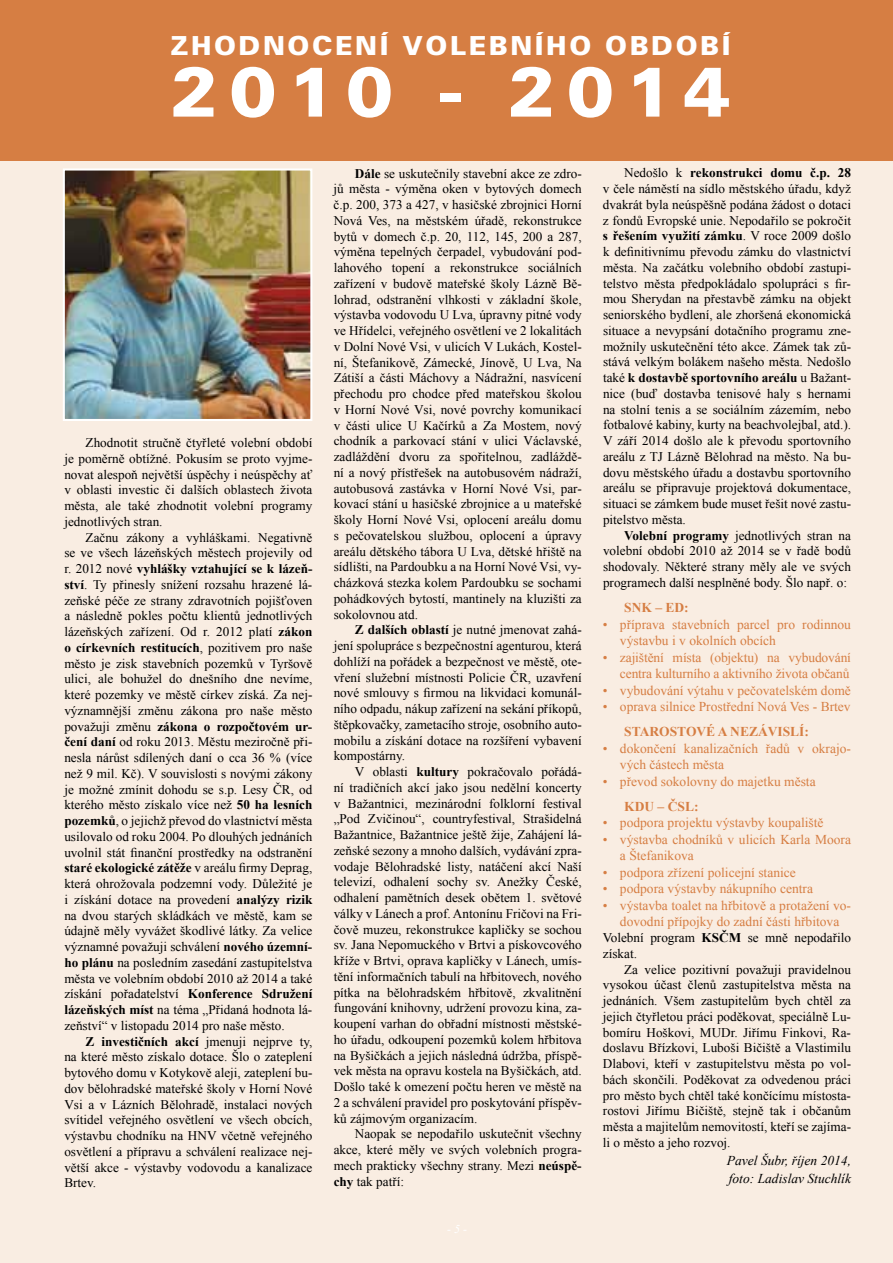
<style>
.page{position:relative;width:893px;height:1263px;background:#f9ede2}
.page>*{position:absolute;margin:0;border:0;box-sizing:border-box;transform-origin:0 0}
.t1{font:900 70.5px "Univers CE";letter-spacing:.16em;color:#fff}
.t2{font:900 26.25px "Univers CE";letter-spacing:.1em;color:#fff}
.t3{font:13.5px/16.5px "Times New Roman";color:#d67e43}
.t4{font:italic 13.5px/18px "Times New Roman";color:#000}
.t5{font:700 13.5px "Times New Roman";color:#d67e43}
.t6{font:13.2px/15.8px "Times New Roman";color:#000;text-align:justify}
.t7{font:italic 12px "Times New Roman";color:#fff}
.s1{font-weight:700}
</style>
<div class="page">
<img style="left:66px;top:171px;width:243px;height:247px">
<div style="left:63px;top:168px;width:249px;height:253px;border:2px solid #fff"></div>
<div style="left:0;top:0;width:893px;height:161px;background:#d67e43"></div>
<h2 class="t2" style="left:171px;top:31px;width:561px">ZHODNOCENÍ VOLEBNÍHO OBDOBÍ</h2>
<h1 class="t1" style="left:171px;top:52px;width:561px">2010 - 2014</h1>
<p class="t6" style="left:64px;top:435px;width:250px;text-indent:21px">Zhodnotit stručně čtyřleté volební období je poměrně obtížné. Pokusím se proto vyjme&shy;novat alespoň největší úspěchy i neúspěchy ať v oblasti investic či dalších oblastech života města, ale také zhodnotit volební programy jednotlivých stran.</p>
<p class="t6" style="left:64px;top:529px;width:250px;text-indent:21px">Začnu zákony a vyhláškami. Negativně se ve všech lázeňských městech projevily od r. 2012 nové <span class="s1">vyhlášky vztahující se k lázeň&shy;ství</span>. Ty přinesly snížení rozsahu hrazené lá&shy;zeňské péče ze strany zdravotních pojišťoven a následně pokles počtu klientů jednotlivých lázeňských zařízení. Od r. 2012 platí <span class="s1">zákon o církevních restitucích</span>, pozitivem pro naše město je zisk stavebních pozemků v Tyršově ulici, ale bohužel do dnešního dne nevíme, které pozemky ve městě církev získá. Za nej&shy;významnější změnu zákona pro naše město považuji změnu <span class="s1">zákona o rozpočtovém ur&shy;čení daní</span> od roku 2013. Městu meziročně při&shy;nesla nárůst sdílených daní o cca 36 % (více než 9 mil. Kč). V souvislosti s novými zákony je možné zmínit dohodu se s.p. Lesy ČR, od kterého město získalo více než <span class="s1">50 ha lesních pozemků</span>, o jejichž převod do vlastnictví města usilovalo od roku 2004. Po dlouhých jednáních uvolnil stát finanční prostředky na odstranění <span class="s1">staré ekologické zátěže</span> v areálu firmy Deprag, která ohrožovala podzemní vody. Důležité je i získání dotace na provedení <span class="s1">analýzy rizik </span>na dvou starých skládkách ve městě, kam se údajně měly vyvážet škodlivé látky. Za velice významné považuji schválení <span class="s1">nového územní&shy;ho plánu</span> na posledním zasedání zastupitelstva města ve volebním období 2010 až 2014 a také získání pořadatelství <span class="s1">Konference Sdružení lázeňských míst</span> na téma „Přidaná hodnota lá&shy;zeňství“ v listopadu 2014 pro naše město.</p>
<p class="t6" style="left:64px;top:1033px;width:250px;text-indent:21px"><span class="s1">Z investičních akcí</span> jmenuji nejprve ty, na které město získalo dotace. Šlo o zateplení bytového domu v Kotykově aleji, zateplení bu&shy;dov bělohradské mateřské školy v Horní Nové Vsi a v Lázních Bělohradě, instalaci nových svítidel veřejného osvětlení ve všech obcích, výstavbu chodníku na HNV včetně veřejného osvětlení a přípravu a schválení realizace nej&shy;větší akce - výstavby vodovodu a kanalizace Brtev.</p>
<p class="t6" style="left:334px;top:165px;width:250px;text-indent:21px"><span class="s1">Dále</span> se uskutečnily stavební akce ze zdro&shy;jů města - výměna oken v bytových domech č.p. 200, 373 a 427, v hasičské zbrojnici Horní Nová Ves, na městském úřadě, rekonstrukce bytů v domech č.p. 20, 112, 145, 200 a 287, výměna tepelných čerpadel, vybudování pod&shy;lahového topení a rekonstrukce sociálních zařízení v budově mateřské školy Lázně Bě&shy;lohrad, odstranění vlhkosti v základní škole, výstavba vodovodu U Lva, úpravny pitné vody ve Hřídelci, veřejného osvětlení ve 2 lokalitách v Dolní Nové Vsi, v ulicích V Lukách, Kostel&shy;ní, Štefanikově, Zámecké, Jínově, U Lva, Na Zátiší a části Máchovy a Nádražní, nasvícení přechodu pro chodce před mateřskou školou v Horní Nové Vsi, nové povrchy komunikací v části ulice U Kačírků a Za Mostem, nový chodník a parkovací stání v ulici Václavské, zadláždění dvoru za spořitelnou, zadláždě&shy;ní a nový přístřešek na autobusovém nádraží, autobusová zastávka v Horní Nové Vsi, par&shy;kovací stání u hasičské zbrojnice a u mateřské školy Horní Nové Vsi, oplocení areálu domu s pečovatelskou službou, oplocení a úpravy areálu dětského tábora U Lva, dětské hřiště na sídlišti, na Pardoubku a na Horní Nové Vsi, vy&shy;cházková stezka kolem Pardoubku se sochami pohádkových bytostí, mantinely na kluzišti za sokolovnou atd.</p>
<p class="t6" style="left:334px;top:622px;width:250px;text-indent:21px"><span class="s1">Z dalších oblastí</span> je nutné jmenovat zahá&shy;jení spolupráce s bezpečnostní agenturou, která dohlíží na pořádek a bezpečnost ve městě, ote&shy;vření služební místnosti Policie ČR, uzavření nové smlouvy s firmou na likvidaci komunál&shy;ního odpadu, nákup zařízení na sekání příkopů, štěpkovačky, zametacího stroje, osobního auto&shy;mobilu a získání dotace na rozšíření vybavení kompostárny.</p>
<p class="t6" style="left:334px;top:764px;width:250px;text-indent:21px">V oblasti <span class="s1">kultury</span> pokračovalo pořádá&shy;ní tradičních akcí jako jsou nedělní koncerty v Bažantnici, mezinárodní folklorní festival „Pod Zvičinou“, countryfestival, Strašidelná Bažantnice, Bažantnice ještě žije, Zahájení lá&shy;zeňské sezony a mnoho dalších, vydávání zpra&shy;vodaje Bělohradské listy, natáčení akcí Naší televizí, odhalení sochy sv. Anežky České, odhalení pamětních desek obětem 1. světové války v Lánech a prof. Antonínu Fričovi na Fri&shy;čově muzeu, rekonstrukce kapličky se sochou sv. Jana Nepomuckého v Brtvi a pískovcového kříže v Brtvi, oprava kapličky v Lánech, umís&shy;tění informačních tabulí na hřbitovech, nového pítka na bělohradském hřbitově, zkvalitnění fungování knihovny, udržení provozu kina, za&shy;koupení varhan do obřadní místnosti městské&shy;ho úřadu, odkoupení pozemků kolem hřbitova na Byšičkách a jejich následná údržba, příspě&shy;vek města na opravu kostela na Byšičkách, atd.<br>Došlo také k omezení počtu heren ve městě na 2 a schválení pravidel pro poskytování příspěv&shy;ků zájmovým organizacím.</p>
<p class="t6" style="left:334px;top:1126px;width:250px;text-indent:21px">Naopak se nepodařilo uskutečnit všechny akce, které měly ve svých volebních progra&shy;mech prakticky všechny strany. Mezi <span class="s1">neúspě&shy;chy</span> tak patří:</p>
<p class="t7" style="left:447px;top:1221px;width:21px">- 5 -</p>
<p class="t6" style="left:603px;top:165px;width:250px;text-indent:21px">Nedošlo k <span class="s1">rekonstrukci domu č.p. 28 </span>v čele náměstí na sídlo městského úřadu, když dvakrát byla neúspěšně podána žádost o dotaci z fondů Evropské unie. Nepodařilo se pokročit <span class="s1">s řešením využití zámku</span>. V roce 2009 došlo k definitivnímu převodu zámku do vlastnictví města. Na začátku volebního období zastupi&shy;telstvo města předpokládalo spolupráci s fir&shy;mou Sherydan na přestavbě zámku na objekt seniorského bydlení, ale zhoršená ekonomická situace a nevypsání dotačního programu zne&shy;možnily uskutečnění této akce. Zámek tak zů&shy;stává velkým bolákem našeho města. Nedošlo také <span class="s1">k dostavbě sportovního areálu</span> u Bažant&shy;nice (buď dostavba tenisové haly s hernami na stolní tenis a se sociálním zázemím, nebo fotbalové kabiny, kurty na beachvolejbal, atd.).<br>V září 2014 došlo ale k převodu sportovního areálu z TJ Lázně Bělohrad na město. Na bu&shy;dovu městského úřadu a dostavbu sportovního areálu se připravuje projektová dokumentace, situaci se zámkem bude muset řešit nové zastu&shy;pitelstvo města.</p>
<p class="t6" style="left:603px;top:527px;width:250px;text-indent:21px"><span class="s1">Volební programy</span> jednotlivých stran na volební období 2010 až 2014 se v řadě bodů shodovaly. Některé strany měly ale ve svých programech další nesplněné body. Šlo např. o:</p>
<p class="t5" style="left:624px;top:598px;width:66px">SNK – ED:</p>
<p class="t3" style="left:620px;top:616px;width:233px;text-indent:-17px">• příprava stavebních parcel pro rodinnou výstavbu i v okolních obcích</p>
<p class="t3" style="left:603px;top:649px;width:250px;text-align:right">• zajištění místa (objektu) na vybudování centra kulturního a aktivního života občanů</p>
<p class="t3" style="left:603px;top:682px;width:249px">• vybudování výtahu v pečovatelském domě</p>
<p class="t3" style="left:603px;top:698px;width:249px">• oprava silnice Prostřední Nová Ves - Brtev</p>
<p class="t5" style="left:624px;top:722px;width:112px">Staros tové a nez</p>
<p class="t5" style="left:758px;top:722px;width:53px">ávislí:</p>
<p class="t3" style="left:620px;top:740px;width:233px;text-indent:-17px">• dokončení kanalizačních řadů v okrajo&shy;vých částech města</p>
<p class="t3" style="left:603px;top:773px;width:214px">• převod sokolovny do majetku města</p>
<p class="t5" style="left:624px;top:797px;width:76px">KDU – ČSL:</p>
<p class="t3" style="left:603px;top:814px;width:222px">• podpora projektu výstavby koupaliště</p>
<p class="t3" style="left:620px;top:831px;width:233px;text-indent:-17px">• výstavba chodníků v ulicích Karla Moora a Štefanikova</p>
<p class="t3" style="left:603px;top:864px;width:194px">• podpora zřízení policejní stanice</p>
<p class="t3" style="left:603px;top:880px;width:212px">• podpora výstavby nákupního centra</p>
<p class="t3" style="left:603px;top:897px;width:250px;text-align:center">• výstavba toalet na hřbitově a protažení vo&shy;dovodní přípojky do zadní části hřbitova</p>
<p class="t6" style="left:603px;top:929px;width:250px">Volební program <span class="s1">KSČM</span> se mně nepodařilo získat.</p>
<p class="t6" style="left:603px;top:961px;width:250px;text-indent:21px">Za velice pozitivní považuji pravidelnou vysokou účast členů zastupitelstva města na jednáních. Všem zastupitelům bych chtěl za jejich čtyřletou práci poděkovat, speciálně Lu&shy;bomíru Hoškovi, MUDr. Jiřímu Finkovi, Ra&shy;doslavu Břízkovi, Luboši Bičiště a Vlastimilu Dlabovi, kteří v zastupitelstvu města po vol&shy;bách skončili. Poděkovat za odvedenou práci pro město bych chtěl také končícímu místosta&shy;rostovi Jiřímu Bičiště, stejně tak i občanům města a majitelům nemovitostí, kteří se zajíma&shy;li o město a jeho rozvoj.</p>
<p class="t4" style="left:727px;top:1151px;width:126px">Pavel Šubr, říjen 2014, foto: Ladislav Stuchlík</p>
</div>
